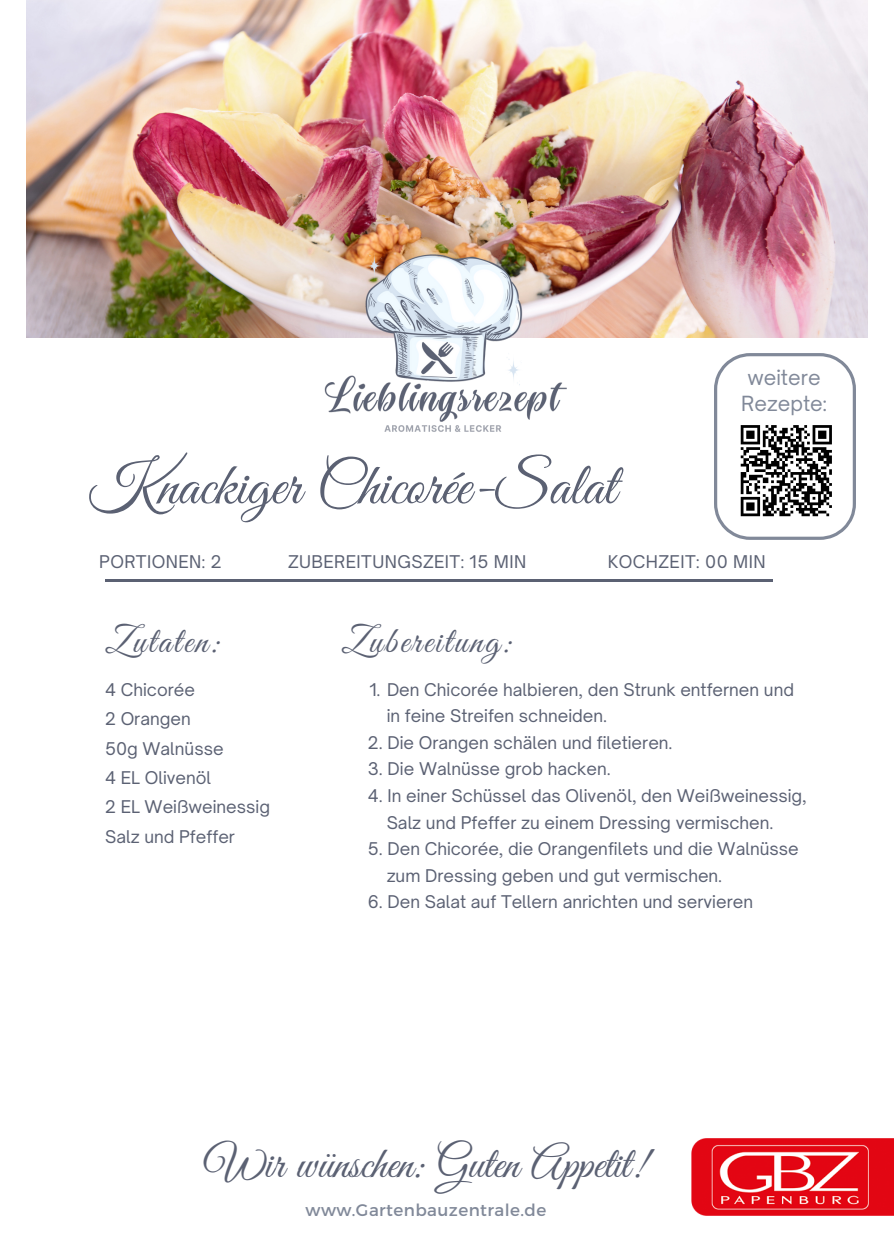
<style>
.page{position:relative;width:894px;height:1258px;background:#fff}
.page>*{position:absolute;margin:0;border:0;box-sizing:border-box;transform-origin:0 0}
.t1{font:60px "Great Vibes";color:#5b6173}
.t2{font:45px "Great Vibes";color:#5b6173}
.t3{font:36.9px "Great Vibes";letter-spacing:.07em;color:#5b6173}
.t4{font:20.1px "Open Sauce One";color:#818999}
.t5{font:16.8px/29.4px "Open Sauce One";color:#5b6173}
.t6{font:16.8px "Open Sauce One";letter-spacing:.025em;color:#5b6173}
.t7{font:16.8px "Montserrat";letter-spacing:.025em;color:#818999}
</style>
<div class="page">
<img style="left:27px;top:0;width:840px;height:338px">
<hr style="left:105px;top:579px;width:667px;height:2px;background:#5b6173">
<img style="left:307px;top:252px;width:279px;height:180px">
<img style="left:691px;top:1138px;width:202px;height:78px">
<svg style="left:714px;top:353px;width:141px;height:187px"></svg>
<div style="left:727px;top:366px;width:109px;height:50px;background:#fff"></div>
<p class="t4" style="left:747px;top:364px;width:75px">weitere</p>
<p class="t4" style="left:741px;top:391px;width:87px">Rezepte:</p>
<p class="t1" style="left:89px;top:452px;width:528px">Knackiger Chicorée-Salat</p>
<p class="t6" style="left:99px;top:551px;width:124px">PORTIONEN: 2</p>
<p class="t6" style="left:288px;top:551px;width:239px">ZUBEREITUNGSZEIT: 15 MIN</p>
<p class="t6" style="left:607px;top:551px;width:159px">KOCHZEIT: 00 MIN</p>
<p class="t3" style="left:105px;top:620px;width:116px">Zutaten:</p>
<p class="t3" style="left:341px;top:620px;width:172px">Zubereitung:</p>
<p class="t5" style="left:105px;top:675px;width:91px">4 Chicorée</p>
<p class="t5" style="left:105px;top:704px;width:87px">2 Orangen</p>
<p class="t5" style="left:105px;top:733px;width:120px">50g Walnüsse</p>
<p class="t5" style="left:105px;top:763px;width:108px">4 EL Olivenöl</p>
<p class="t5" style="left:105px;top:792px;width:166px">2 EL Weißweinessig<br>Salz und Pfeffer</p>
<p class="t5" style="left:369px;top:674px;width:426px">1. Den Chicorée halbieren, den Strunk entfernen und</p>
<p class="t5" style="left:386px;top:701px;width:222px">in feine Streifen schneiden.</p>
<p class="t5" style="left:368px;top:728px;width:306px">2. Die Orangen schälen und filetieren.</p>
<p class="t5" style="left:368px;top:754px;width:244px">3. Die Walnüsse grob hacken.</p>
<p class="t5" style="left:368px;top:781px;width:440px">4. In einer Schüssel das Olivenöl, den Weißweinessig,</p>
<p class="t5" style="left:386px;top:807px;width:388px">Salz und Pfeffer zu einem Dressing vermischen.</p>
<p class="t5" style="left:368px;top:834px;width:432px">5. Den Chicorée, die Orangenfilets und die Walnüsse</p>
<p class="t5" style="left:386px;top:861px;width:337px">zum Dressing geben und gut vermischen.</p>
<p class="t5" style="left:368px;top:887px;width:386px">6. Den Salat auf Tellern anrichten und servieren</p>
<p class="t2" style="left:204px;top:1139px;width:443px">Wir wünschen: Guten Appetit!</p>
<p class="t7" style="left:305px;top:1199px;width:242px">www.Gartenbauzentrale.de</p>
</div>
